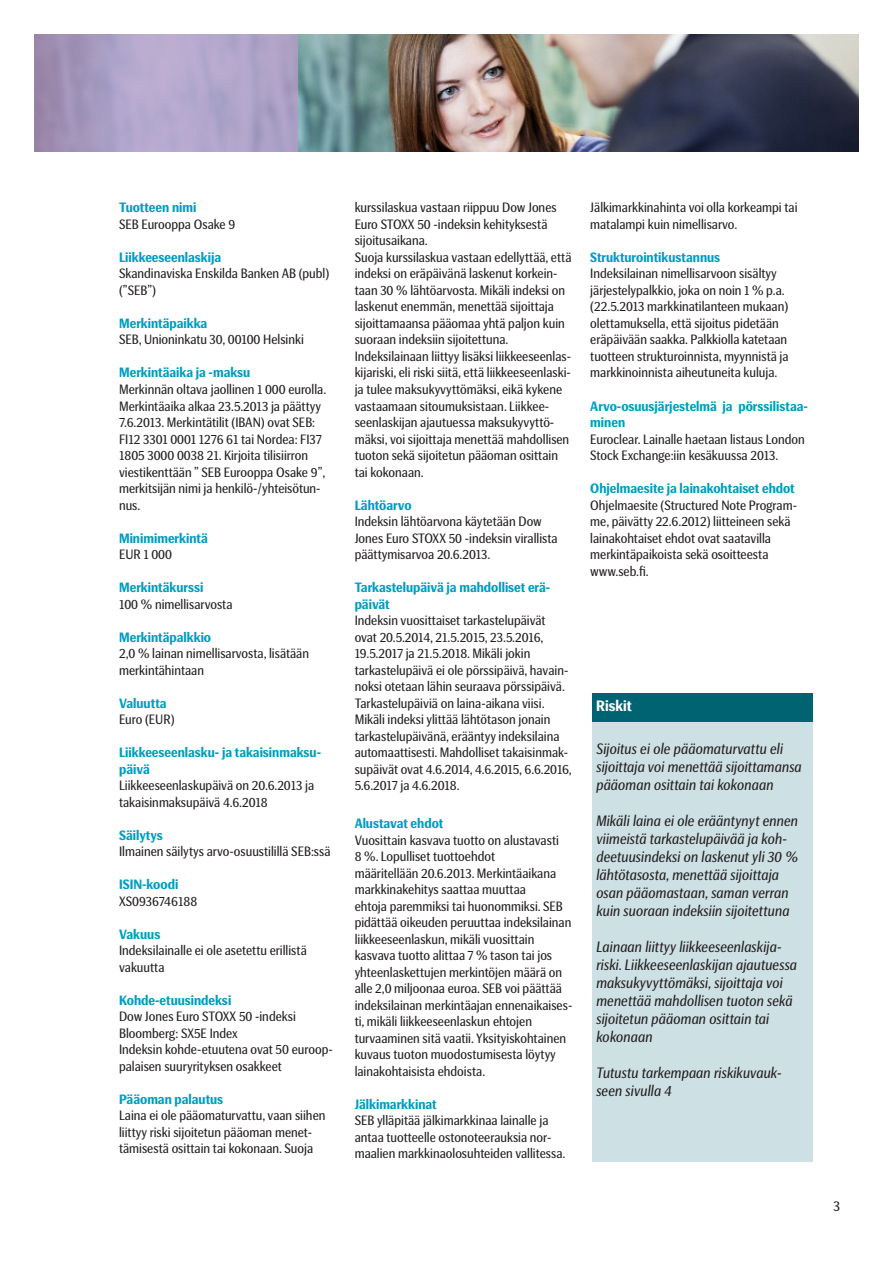
<style>
.page{position:relative;width:893px;height:1263px;background:#fff}
.page>*{position:absolute;margin:0;border:0;box-sizing:border-box;transform-origin:0 0}
.t1{font:italic 15px/18px "SEB Basic";color:#231f20}
.t2{font:700 15px "SEB Basic";color:#fff}
.t3{font:14.25px "SEB Basic";color:#231f20}
.Body_text_9_11{font:13.5px/16.5px "SEB Basic";color:#231f20}
.Body_text_9_11-2{font:700 13.5px/16.5px "SEB Basic";color:#009ec2}
</style>
<div class="page">
<img style="left:297px;top:35px;width:562px;height:117px">
<svg style="left:34px;top:34px;width:263px;height:118px;background:#aca0c4"></svg>
<div style="left:592px;top:693px;width:221px;height:469px;background:#cde0e3"></div>
<div style="left:592px;top:693px;width:221px;height:28px;background:#006372"></div>
<p class="Body_text_9_11-2" style="left:119px;top:200px;width:79px">Tuotteen nimi</p>
<p class="Body_text_9_11" style="left:119px;top:216px;width:118px">SEB Eurooppa Osake 9</p>
<p class="Body_text_9_11-2" style="left:119px;top:249px;width:104px">Liikkeeseenlaskija</p>
<p class="Body_text_9_11" style="left:119px;top:266px;width:212px">Skandinaviska Enskilda Banken AB (publ) (”SEB”)</p>
<p class="Body_text_9_11-2" style="left:119px;top:315px;width:90px">Merkintäpaikka</p>
<p class="Body_text_9_11" style="left:119px;top:332px;width:186px">SEB, Unioninkatu 30, 00100 Helsinki</p>
<p class="Body_text_9_11-2" style="left:119px;top:365px;width:133px">Merkintäaika ja -maksu</p>
<p class="Body_text_9_11" style="left:119px;top:381px;width:209px">Merkinnän oltava jaollinen 1 000 eurolla.<br>Merkintäaika alkaa 23.5.2013 ja päättyy 7.6.2013. Merkintätilit (IBAN) ovat SEB:<br>FI12 3301 0001 1276 61 tai Nordea: FI37<br>1805 3000 0038 21. Kirjoita tilisiirron viestikenttään ” SEB Eurooppa Osake 9”, merkitsijän nimi ja henkilö-/yhteisötun&shy;nus.</p>
<p class="Body_text_9_11-2" style="left:119px;top:530px;width:90px">Minimimerkintä</p>
<p class="Body_text_9_11" style="left:119px;top:546px;width:55px">EUR 1 000</p>
<p class="Body_text_9_11-2" style="left:119px;top:579px;width:86px">Merkintäkurssi</p>
<p class="Body_text_9_11" style="left:119px;top:596px;width:115px">100 % nimellisarvosta</p>
<p class="Body_text_9_11-2" style="left:119px;top:629px;width:94px">Merkintäpalkkio</p>
<p class="Body_text_9_11" style="left:119px;top:645px;width:192px">2,0 % lainan nimellisarvosta, lisätään merkintähintaan</p>
<p class="Body_text_9_11-2" style="left:119px;top:695px;width:49px">Valuutta</p>
<p class="Body_text_9_11" style="left:119px;top:711px;width:57px">Euro (EUR)</p>
<p class="Body_text_9_11-2" style="left:119px;top:744px;width:204px">Liikkeeseenlasku- ja takaisinmaksu&shy;päivä</p>
<p class="Body_text_9_11" style="left:119px;top:777px;width:197px">Liikkeeseenlaskupäivä on 20.6.2013 ja takaisinmaksupäivä 4.6.2018</p>
<p class="Body_text_9_11-2" style="left:119px;top:827px;width:45px">Säilytys</p>
<p class="Body_text_9_11" style="left:119px;top:843px;width:213px">Ilmainen säilytys arvo-osuustilillä SEB:ssä</p>
<p class="Body_text_9_11-2" style="left:119px;top:876px;width:61px">ISIN-koodi</p>
<p class="Body_text_9_11" style="left:119px;top:893px;width:80px">XS0936746188</p>
<p class="Body_text_9_11-2" style="left:119px;top:926px;width:43px">Vakuus</p>
<p class="Body_text_9_11" style="left:119px;top:942px;width:189px">Indeksilainalle ei ole asetettu erillistä vakuutta</p>
<p class="Body_text_9_11-2" style="left:119px;top:992px;width:114px">Kohde-etuusindeksi</p>
<p class="Body_text_9_11" style="left:119px;top:1008px;width:178px">Dow Jones Euro STOXX 50 -indeksi</p>
<p class="Body_text_9_11" style="left:119px;top:1025px;width:120px">Bloomberg: SX5E Index</p>
<p class="Body_text_9_11" style="left:119px;top:1041px;width:215px">Indeksin kohde-etuutena ovat 50 euroop&shy;palaisen suuryrityksen osakkeet</p>
<p class="Body_text_9_11-2" style="left:119px;top:1091px;width:106px">Pääoman palautus</p>
<p class="Body_text_9_11" style="left:119px;top:1107px;width:208px">Laina ei ole pääomaturvattu, vaan siihen liittyy riski sijoitetun pääoman menet&shy;tämisestä osittain tai kokonaan. Suoja</p>
<p class="Body_text_9_11" style="left:355px;top:200px;width:204px">kurssilaskua vastaan riippuu Dow Jones<br>Euro STOXX 50 -indeksin kehityksestä sijoitusaikana.</p>
<p class="Body_text_9_11" style="left:355px;top:249px;width:218px">Suoja kurssilaskua vastaan edellyttää, että indeksi on eräpäivänä laskenut korkein&shy;taan 30 % lähtöarvosta. Mikäli indeksi on laskenut enemmän, menettää sijoittaja sijoittamaansa pääomaa yhtä paljon kuin suoraan indeksiin sijoitettuna.</p>
<p class="Body_text_9_11" style="left:355px;top:348px;width:218px">Indeksilainaan liittyy lisäksi liikkeeseenlas&shy;kijariski, eli riski siitä, että liikkeeseenlaski&shy;ja tulee maksukyvyttömäksi, eikä kykene vastaamaan sitoumuksistaan. Liikkee&shy;seenlaskijan ajautuessa maksukyvyttö&shy;mäksi, voi sijoittaja menettää mahdollisen tuoton sekä sijoitetun pääoman osittain tai kokonaan.</p>
<p class="Body_text_9_11-2" style="left:355px;top:497px;width:59px">Lähtöarvo</p>
<p class="Body_text_9_11" style="left:355px;top:513px;width:205px">Indeksin lähtöarvona käytetään Dow<br>Jones Euro STOXX 50 -indeksin virallista päättymisarvoa 20.6.2013.</p>
<p class="Body_text_9_11-2" style="left:355px;top:579px;width:197px">Tarkastelupäivä ja mahdolliset erä&shy;päivät</p>
<p class="Body_text_9_11" style="left:355px;top:612px;width:192px">Indeksin vuosittaiset tarkastelupäivät</p>
<p class="Body_text_9_11" style="left:355px;top:629px;width:190px">ovat 20.5.2014, 21.5.2015, 23.5.2016,<br>19.5.2017 ja 21.5.2018. Mikäli jokin</p>
<p class="Body_text_9_11" style="left:355px;top:662px;width:215px">tarkastelupäivä ei ole pörssipäivä, havain&shy;noksi otetaan lähin seuraava pörssipäivä.</p>
<p class="Body_text_9_11" style="left:355px;top:695px;width:191px">Tarkastelupäiviä on laina-aikana viisi.</p>
<p class="Body_text_9_11" style="left:355px;top:711px;width:197px">Mikäli indeksi ylittää lähtötason jonain</p>
<p class="Body_text_9_11" style="left:355px;top:728px;width:206px">tarkastelupäivänä, erääntyy indeksilaina</p>
<p class="Body_text_9_11" style="left:355px;top:744px;width:219px">automaattisesti. Mahdolliset takaisinmak&shy;supäivät ovat 4.6.2014, 4.6.2015, 6.6.2016,<br>5.6.2017 ja 4.6.2018.</p>
<p class="Body_text_9_11-2" style="left:355px;top:815px;width:90px">Alustavat ehdot</p>
<p class="Body_text_9_11" style="left:355px;top:832px;width:206px">Vuosittain kasvava tuotto on alustavasti</p>
<p class="Body_text_9_11" style="left:355px;top:848px;width:142px">8 %. Lopulliset tuottoehdot</p>
<p class="Body_text_9_11" style="left:355px;top:865px;width:203px">määritellään 20.6.2013. Merkintäaikana</p>
<p class="Body_text_9_11" style="left:355px;top:881px;width:173px">markkinakehitys saattaa muuttaa</p>
<p class="Body_text_9_11" style="left:355px;top:898px;width:210px">ehtoja paremmiksi tai huonommiksi. SEB</p>
<p class="Body_text_9_11" style="left:355px;top:914px;width:218px">pidättää oikeuden peruuttaa indeksilainan</p>
<p class="Body_text_9_11" style="left:355px;top:931px;width:181px">liikkeeseenlaskun, mikäli vuosittain</p>
<p class="Body_text_9_11" style="left:355px;top:947px;width:199px">kasvava tuotto alittaa 7 % tason tai jos</p>
<p class="Body_text_9_11" style="left:355px;top:964px;width:209px">yhteenlaskettujen merkintöjen määrä on</p>
<p class="Body_text_9_11" style="left:355px;top:980px;width:209px">alle 2,0 miljoonaa euroa. SEB voi päättää</p>
<p class="Body_text_9_11" style="left:355px;top:997px;width:219px">indeksilainan merkintäajan ennenaikaises&shy;ti, mikäli liikkeeseenlaskun ehtojen</p>
<p class="Body_text_9_11" style="left:355px;top:1030px;width:213px">turvaaminen sitä vaatii. Yksityiskohtainen</p>
<p class="Body_text_9_11" style="left:355px;top:1046px;width:203px">kuvaus tuoton muodostumisesta löytyy</p>
<p class="Body_text_9_11" style="left:355px;top:1063px;width:132px">lainakohtaisista ehdoista.</p>
<p class="Body_text_9_11-2" style="left:355px;top:1096px;width:83px">Jälkimarkkinat</p>
<p class="Body_text_9_11" style="left:355px;top:1112px;width:212px">SEB ylläpitää jälkimarkkinaa lainalle ja antaa tuotteelle ostonoteerauksia nor&shy;maalien markkinaolosuhteiden vallitessa.</p>
<p class="Body_text_9_11" style="left:590px;top:200px;width:209px">Jälkimarkkinahinta voi olla korkeampi tai matalampi kuin nimellisarvo.</p>
<p class="Body_text_9_11-2" style="left:590px;top:249px;width:132px">Strukturointikustannus</p>
<p class="Body_text_9_11" style="left:590px;top:266px;width:188px">Indeksilainan nimellisarvoon sisältyy</p>
<p class="Body_text_9_11" style="left:590px;top:282px;width:196px">järjestelypalkkio, joka on noin 1 % p.a.</p>
<p class="Body_text_9_11" style="left:590px;top:299px;width:199px">(22.5.2013 markkinatilanteen mukaan)</p>
<p class="Body_text_9_11" style="left:590px;top:315px;width:190px">olettamuksella, että sijoitus pidetään</p>
<p class="Body_text_9_11" style="left:590px;top:332px;width:198px">eräpäivään saakka. Palkkiolla katetaan</p>
<p class="Body_text_9_11" style="left:590px;top:348px;width:200px">tuotteen strukturoinnista, myynnistä ja</p>
<p class="Body_text_9_11" style="left:590px;top:365px;width:189px">markkinoinnista aiheutuneita kuluja.</p>
<p class="Body_text_9_11-2" style="left:590px;top:398px;width:219px">Arvo-osuusjärjestelmä ja pörssilistaa&shy;minen</p>
<p class="Body_text_9_11" style="left:590px;top:431px;width:216px">Euroclear. Lainalle haetaan listaus London<br>Stock Exchange:iin kesäkuussa 2013.</p>
<p class="Body_text_9_11-2" style="left:590px;top:480px;width:206px">Ohjelmaesite ja lainakohtaiset ehdot</p>
<p class="Body_text_9_11" style="left:590px;top:497px;width:208px">Ohjelmaesite (Structured Note Program&shy;me, päivätty 22.6.2012) liitteineen sekä lainakohtaiset ehdot ovat saatavilla merkintäpaikoista sekä osoitteesta</p>
<p class="Body_text_9_11" style="left:590px;top:563px;width:60px">www.seb.fi.</p>
<p class="t2" style="left:596px;top:697px;width:37px">Riskit</p>
<p class="t1" style="left:596px;top:740px;width:207px">Sijoitus ei ole pääomaturvattu eli sijoittaja voi menettää sijoittamansa pääoman osittain tai kokonaan</p>
<p class="t1" style="left:596px;top:812px;width:203px">Mikäli laina ei ole erääntynyt ennen</p>
<p class="t1" style="left:596px;top:830px;width:203px">viimeistä tarkastelupäivää ja koh&shy;deetuusindeksi on laskenut yli 30 %</p>
<p class="t1" style="left:596px;top:866px;width:184px">lähtötasosta, menettää sijoittaja</p>
<p class="t1" style="left:596px;top:884px;width:194px">osan pääomastaan, saman verran</p>
<p class="t1" style="left:596px;top:902px;width:195px">kuin suoraan indeksiin sijoitettuna</p>
<p class="t1" style="left:596px;top:938px;width:202px">Lainaan liittyy liikkeeseenlaskija&shy;riski. Liikkeeseenlaskijan ajautuessa maksukyvyttömäksi, sijoittaja voi menettää mahdollisen tuoton sekä sijoitetun pääoman osittain tai kokonaan</p>
<p class="t1" style="left:596px;top:1064px;width:187px">Tutustu tarkempaan riskikuvauk&shy;seen sivulla 4</p>
<p class="t3" style="left:833px;top:1198px;width:8px">3</p>
</div>
